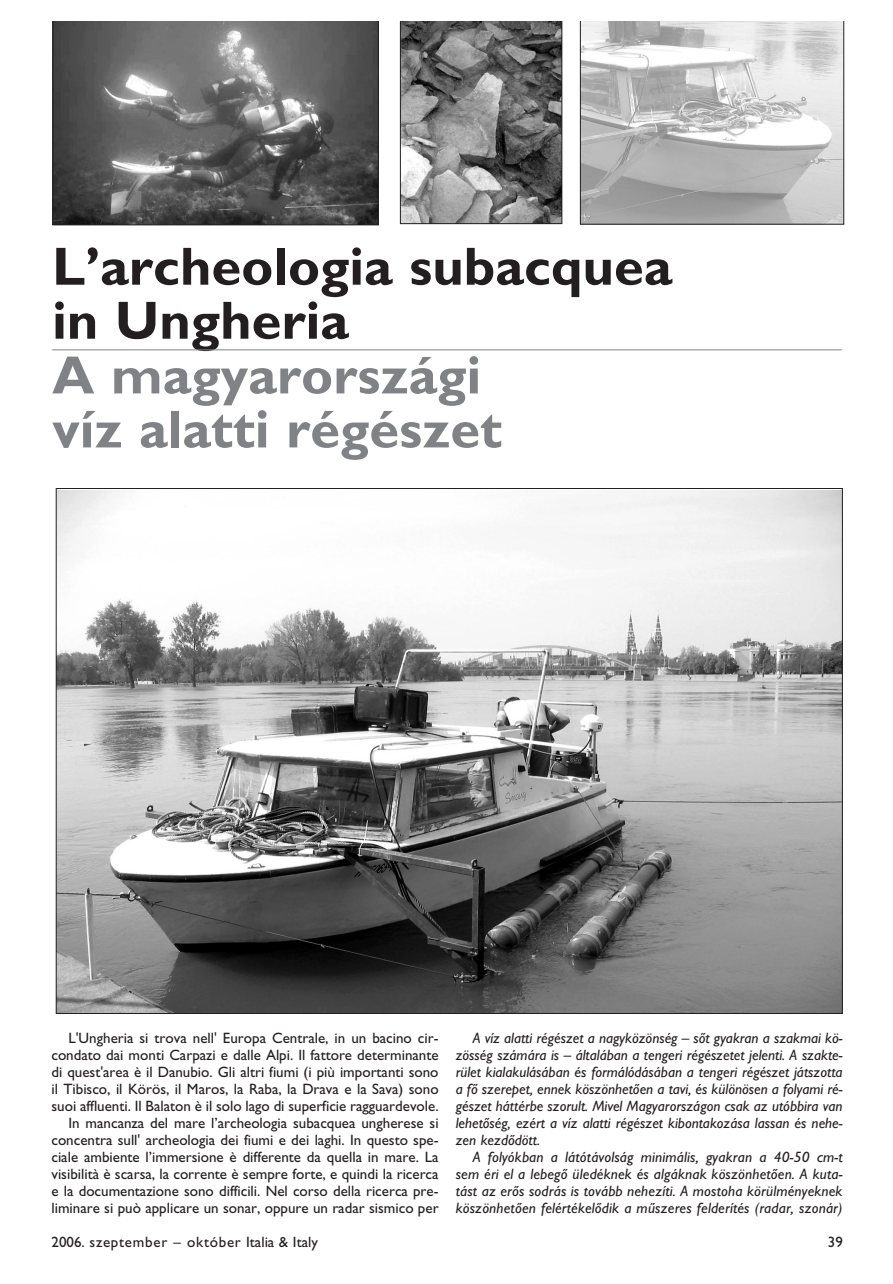
<style>
.page{position:relative;width:893px;height:1284px;background:#fff}
.page>*{position:absolute;margin:0;border:0;box-sizing:border-box;transform-origin:0 0}
.t1{font:54px/54px "Gill H Bold";color:#231f20}
.t2{font:54px/54px "Gill H Bold";color:#808285}
.t3{font:15px/17px "Gill H";color:#231f20;text-align:right}
.t4{font:15px/17px "Gill H Ita";letter-spacing:.005em;color:#231f20;text-align:justify}
.t5{font:15px "Gill H";letter-spacing:.05em;color:#231f20}
</style>
<div class="page">
<hr style="left:52px;top:350px;width:789px;height:1px;background:#808285">
<svg style="left:53px;top:21px;width:325px;height:204px;background:#636363"></svg>
<svg style="left:400px;top:21px;width:162px;height:203px;background:#787878"></svg>
<svg style="left:580px;top:21px;width:264px;height:203px;background:#c4c4c4"></svg>
<img style="left:58px;top:490px;width:782px;height:522px">
<h1 class="t1" style="left:52px;top:245px;width:621px">L’archeologia subacquea in Ungheria</h1>
<h1 class="t2" style="left:52px;top:354px;width:451px">A magyarországi víz alatti régészet</h1>
<p class="t3" style="left:51px;top:1031px;width:388px">L'Ungheria si trova nell' Europa Centrale, in un bacino cir&shy;condato dai monti Carpazi e dalle Alpi. Il fattore determinante di quest'area è il Danubio. Gli altri fiumi (i più importanti sono il Tibisco, il Körös, il Maros, la Raba, la Drava e la Sava) sono suoi affluenti. Il Balaton è il solo lago di superficie ragguardevole.<br>In mancanza del mare l’archeologia subacquea ungherese si concentra sull' archeologia dei fiumi e dei laghi. In questo spe&shy;ciale ambiente l’immersione è differente da quella in mare. La visibilità è scarsa, la corrente è sempre forte, e quindi la ricerca e la documentazione sono difficili. Nel corso della ricerca pre&shy;liminare si può applicare un sonar, oppure un radar sismico per</p>
<p class="t4" style="left:455px;top:1031px;width:388px;text-indent:17px">A víz alatti régészet a nagyközönség – sôt gyakran a szakmai kö&shy;zösség számára is – általában a tengeri régészetet jelenti. A szakte&shy;rület kialakulásában és formálódásában a tengeri régészet játszotta a fô szerepet, ennek köszönhetôen a tavi, és különösen a folyami ré&shy;gészet háttérbe szorult. Mivel Magyarországon csak az utóbbira van lehetôség, ezért a víz alatti régészet kibontakozása lassan és nehe&shy;zen kezdôdött.</p>
<p class="t4" style="left:455px;top:1150px;width:388px;text-indent:17px">A folyókban a látótávolság minimális, gyakran a 40-50 cm-t sem éri el a lebegô üledéknek és algáknak köszönhetôen. A kuta&shy;tást az erôs sodrás is tovább nehezíti. A mostoha körülményeknek köszönhetôen felértékelôdik a mûszeres felderítés (radar, szonár)</p>
<p class="t5" style="left:52px;top:1237px;width:268px">2006. szeptember – október Italia &amp; Italy</p>
<p class="t3" style="left:827px;top:1235px;width:17px">39</p>
</div>
